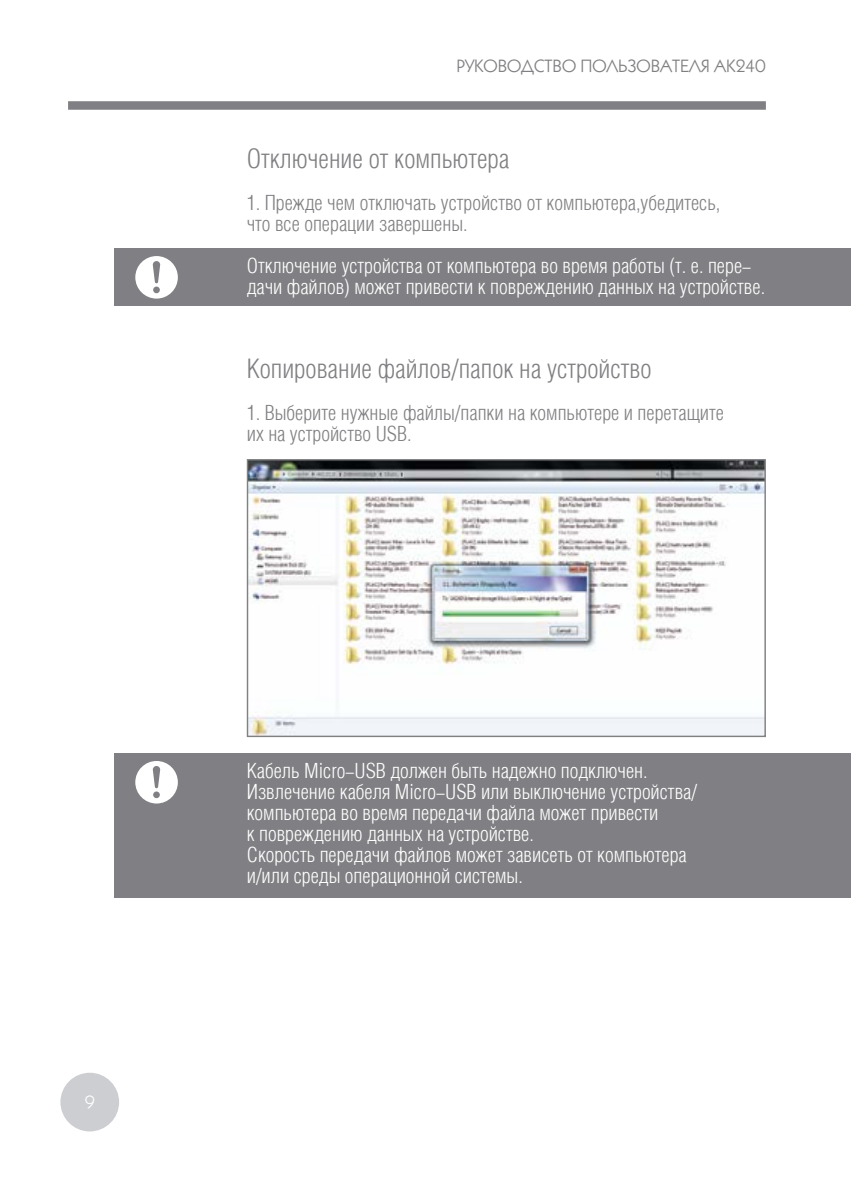
<style>
.page{position:relative;width:851px;height:1191px;background:#fff}
.page>*{position:absolute;margin:0;border:0;box-sizing:border-box;transform-origin:0 0}
.t1{font:300 27px "Helios Cond";color:#807f83}
.t2{font:300 21px/21px "Helios Cond";color:#fff}
.t3{font:300 21px/21px "Helios Cond";color:#807f83}
.t4{font:18px "Kabel C";color:#807f83}
.t5{font:18px "Kabel C";color:#fff}
</style>
<div class="page">
<div style="left:68px;top:101px;width:697px;height:9px;background:#807f83"></div>
<div style="left:60px;top:1072px;width:59px;height:59px;background:#cdced1;border-radius:50%"></div>
<div style="left:115px;top:753px;width:735px;height:145px;background:#807f83"></div>
<svg style="left:135px;top:761px;width:43px;height:42px"></svg>
<div style="left:115px;top:248px;width:735px;height:58px;background:#807f83"></div>
<svg style="left:135px;top:256px;width:43px;height:42px"></svg>
<svg style="left:247px;top:459px;width:518px;height:278px"></svg>
<svg style="left:316px;top:471px;width:20px;height:6px"></svg>
<p class="t5" style="left:85px;top:1091px;width:12px">9</p>
<p class="t4" style="left:456px;top:55px;width:311px">РУКОВОДСТВО ПОЛЬЗОВАТЕЛЯ AK240</p>
<p class="t1" style="left:247px;top:144px;width:264px">Отключение от компьютера</p>
<p class="t3" style="left:247px;top:192px;width:475px">1. Прежде чем отключать устройство от компьютера,убедитесь, что все операции завершены.</p>
<p class="t2" style="left:247px;top:255px;width:520px">Отключение устройства от компьютера во время работы (т. е. пере&shy;дачи файлов) может привести к повреждению данных на устройстве.</p>
<p class="t1" style="left:247px;top:354px;width:406px">Копирование файлов/папок на устройство</p>
<p class="t3" style="left:247px;top:402px;width:478px">1. Выберите нужные файлы/папки на компьютере и перетащите их на устройство USB.</p>
<p class="t2" style="left:247px;top:759px;width:451px">Кабель Micro-USB должен быть надежно подключен.<br>Извлечение кабеля Micro-USB или выключение устройства/ компьютера во время передачи файла может привести<br>к повреждению данных на устройстве.<br>Скорость передачи файлов может зависеть от компьютера и/или среды операционной системы.</p>
</div>
